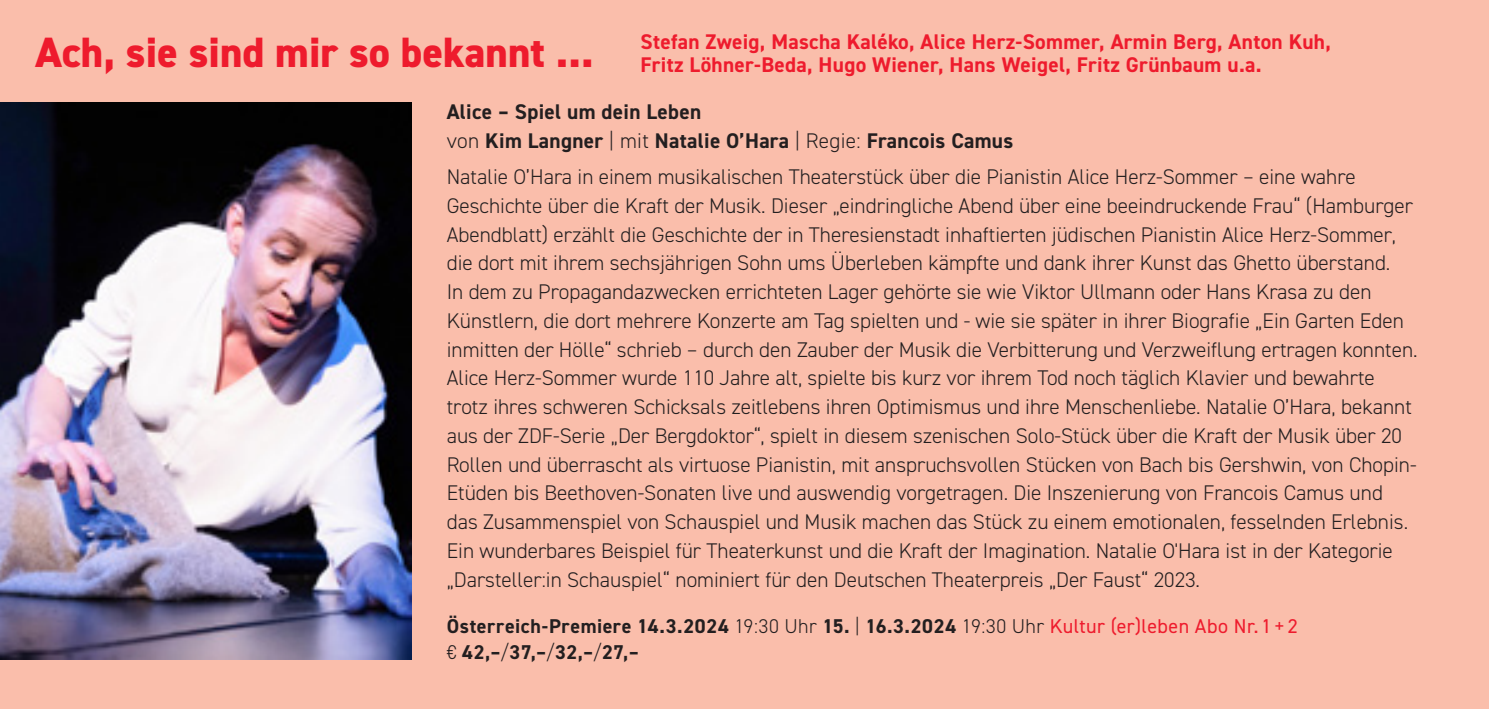
<style>
.page{position:relative;width:1489px;height:709px;background:#fff}
.page>*{position:absolute;margin:0;border:0;box-sizing:border-box;transform-origin:0 0}
.copy{font:300 21.25px/28.8px "DIN2014";color:#231f20}
.copy-2{font:700 21.25px/23.8px "DIN2014";letter-spacing:.015em;color:#ee1b2d}
.copy-3{font:700 21.25px "DIN2014";letter-spacing:.015em;color:#231f20}
.copy-4{font:700 20px "DIN2014";letter-spacing:.035em;color:#231f20}
.infozeile__optisch{font:700 20px "DIN2014";letter-spacing:.02em;color:#231f20}
.s1{font-weight:800;font-size:42.5px}
.s2{font-weight:300}
.s3{font-weight:400;color:#ee1b2d}
</style>
<div class="page">
<div style="left:0;top:0;width:1488px;height:709px;background:#fabeab"></div>
<img style="left:0;top:103px;width:411px;height:556px">
<p class="copy-2" style="left:640px;top:29px;width:692px;text-indent:-605px"><span class="s1">Ach, sie sind mir so bekannt ...</span> Stefan Zweig, Mascha Kaléko, Alice Herz-Sommer, Armin Berg, Anton Kuh,<br>Fritz Löhner-Beda, Hugo Wiener, Hans Weigel, Fritz Grünbaum u.a.</p>
<p class="copy-3" style="left:446px;top:98px;width:256px">Alice – Spiel um dein Leben</p>
<p class="copy-3" style="left:446px;top:127px;width:568px"><span class="s2">von</span> Kim Langner <span class="s2">| mit</span> Natalie O’Hara <span class="s2">| Regie:</span> Francois Camus</p>
<p class="copy" style="left:446px;top:162px;width:972px">Natalie O’Hara in einem musikalischen Theaterstück über die Pianistin Alice Herz-Sommer – eine wahre Geschichte über die Kraft der Musik. Dieser „eindringliche Abend über eine beeindruckende Frau“ (Hamburger Abendblatt) erzählt die Geschichte der in Theresienstadt inhaftierten jüdischen Pianistin Alice Herz-Sommer, die dort mit ihrem sechsjährigen Sohn ums Überleben kämpfte und dank ihrer Kunst das Ghetto überstand.<br>In dem zu Propagandazwecken errichteten Lager gehörte sie wie Viktor Ullmann oder Hans Krasa zu den Künstlern, die dort mehrere Konzerte am Tag spielten und - wie sie später in ihrer Biografie „Ein Garten Eden inmitten der Hölle“ schrieb – durch den Zauber der Musik die Verbitterung und Verzweiflung ertragen konnten.<br>Alice Herz-Sommer wurde 110 Jahre alt, spielte bis kurz vor ihrem Tod noch täglich Klavier und bewahrte trotz ihres schweren Schicksals zeitlebens ihren Optimismus und ihre Menschenliebe. Natalie O’Hara, bekannt aus der ZDF-Serie „Der Bergdoktor“, spielt in diesem szenischen Solo-Stück über die Kraft der Musik über 20<br>Rollen und überrascht als virtuose Pianistin, mit anspruchsvollen Stücken von Bach bis Gershwin, von Chopin-Etüden bis Beethoven-Sonaten live und auswendig vorgetragen. Die Inszenierung von Francois Camus und das Zusammenspiel von Schauspiel und Musik machen das Stück zu einem emotionalen, fesselnden Erlebnis.<br>Ein wunderbares Beispiel für Theaterkunst und die Kraft der Imagination. Natalie O'Hara ist in der Kategorie „Darsteller:in Schauspiel“ nominiert für den Deutschen Theaterpreis „Der Faust“ 2023.</p>
<p class="copy-4" style="left:446px;top:613px;width:852px">Österreich-Premiere 14.3.2024 <span class="s2">19:30 Uhr</span> 15. <span class="s2">|</span> 16.3.2024 <span class="s2">19:30 Uhr</span> <span class="s3">Kultur (er)leben Abo Nr. 1 + 2</span></p>
<p class="infozeile__optisch" style="left:446px;top:639px;width:194px"><span class="s2">€</span> 42,–<span class="s2">/</span>37,–<span class="s2">/</span>32,–<span class="s2">/</span>27,–</p>
</div>
